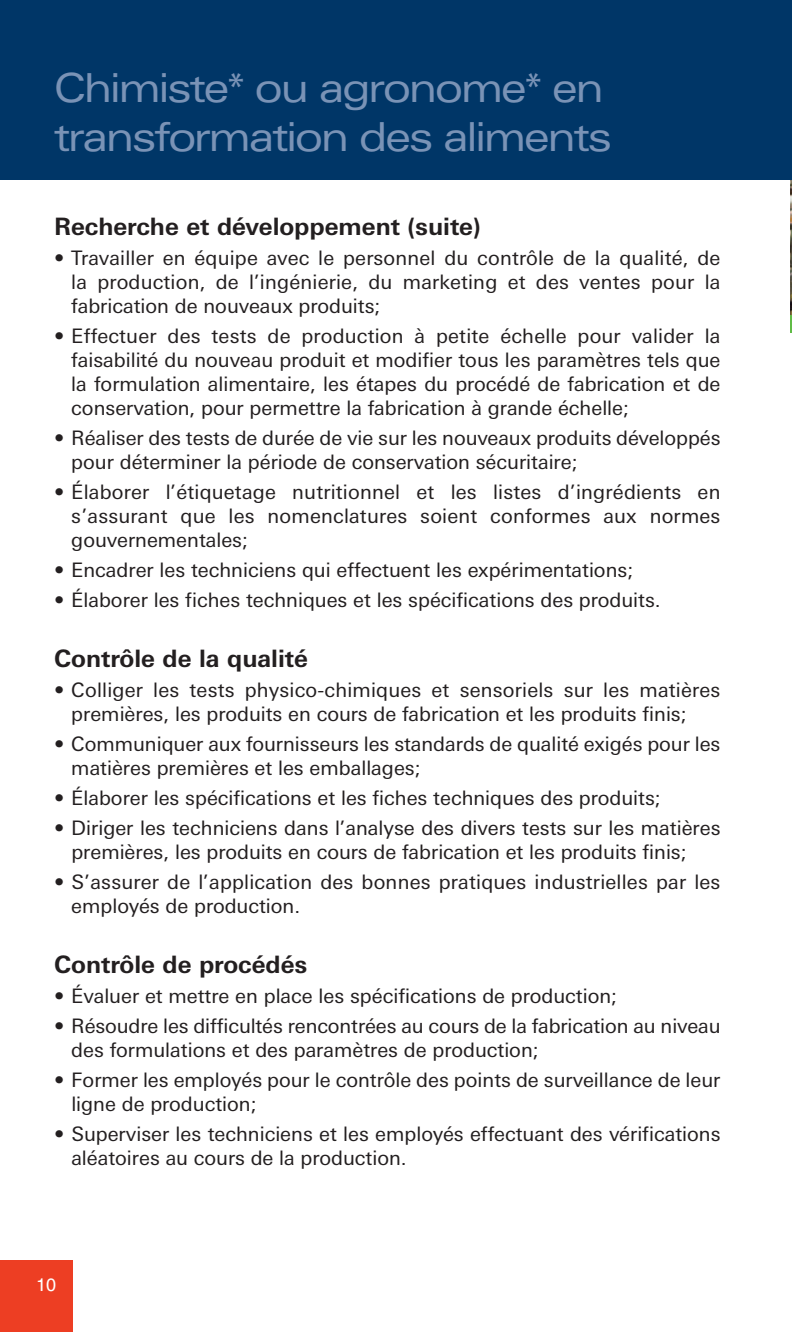
<style>
.page{position:relative;width:792px;height:1332px;background:#fff}
.page>*{position:absolute;margin:0;border:0;box-sizing:border-box;transform-origin:0 0}
.t1{font:40px/49px "Linotype Univers Extd";letter-spacing:-.05em;color:#7a93b6;scale:.95 1}
.t2{font:700 24px "Linotype Univers Basic";color:#231f20}
.t3{font:20px/24px "Linotype Univers Basic";color:#231f20}
.t4{font:18px "Helvetica";color:#fff}
</style>
<div class="page">
<img style="left:790px;top:180px;width:1px;height:135px">
<svg style="left:790px;top:315px;width:1px;height:18px"></svg>
<div style="left:0;top:1260px;width:72px;height:72px;background:#ed3e23"></div>
<div style="left:0;top:0;width:791px;height:180px;background:#003667"></div>
<h1 class="t1" style="left:54px;top:67px;width:588px">Chimiste* ou agronome* en transformation des aliments</h1>
<p class="t2" style="left:54px;top:218px;width:428px">Recherche et développement (suite)</p>
<p class="t3" style="left:71px;top:248px;width:650px;text-align:justify;text-indent:-17px">• Travailler en équipe avec le personnel du contrôle de la qualité, de la production, de l’ingénierie, du marketing et des ventes pour la fabrication de nouveaux produits;</p>
<p class="t3" style="left:71px;top:326px;width:650px;text-align:justify;text-indent:-17px">• Effectuer des tests de production à petite échelle pour valider la faisabilité du nouveau produit et modifier tous les paramètres tels que la formulation alimentaire, les étapes du procédé de fabrication et de conservation, pour permettre la fabrication à grande échelle;</p>
<p class="t3" style="left:71px;top:428px;width:650px;text-indent:-17px">• Réaliser des tests de durée de vie sur les nouveaux produits développés pour déterminer la période de conservation sécuritaire;</p>
<p class="t3" style="left:71px;top:482px;width:650px;text-align:justify;text-indent:-17px">• Élaborer l’étiquetage nutritionnel et les listes d’ingrédients en s’assurant que les nomenclatures soient conformes aux normes gouvernementales;</p>
<p class="t3" style="left:54px;top:560px;width:580px">• Encadrer les techniciens qui effectuent les expérimentations;</p>
<p class="t3" style="left:54px;top:590px;width:608px">• Élaborer les fiches techniques et les spécifications des produits.</p>
<p class="t2" style="left:54px;top:650px;width:255px">Contrôle de la qualité</p>
<p class="t3" style="left:71px;top:680px;width:650px;text-indent:-17px">• Colliger les tests physico-chimiques et sensoriels sur les matières premières, les produits en cours de fabrication et les produits finis;</p>
<p class="t3" style="left:71px;top:734px;width:650px;text-indent:-17px">• Communiquer aux fournisseurs les standards de qualité exigés pour les matières premières et les emballages;</p>
<p class="t3" style="left:54px;top:788px;width:608px">• Élaborer les spécifications et les fiches techniques des produits;</p>
<p class="t3" style="left:71px;top:818px;width:650px;text-indent:-17px">• Diriger les techniciens dans l’analyse des divers tests sur les matières premières, les produits en cours de fabrication et les produits finis;</p>
<p class="t3" style="left:71px;top:872px;width:650px;text-indent:-17px">• S’assurer de l’application des bonnes pratiques industrielles par les employés de production.</p>
<p class="t2" style="left:54px;top:956px;width:255px">Contrôle de procédés</p>
<p class="t3" style="left:54px;top:986px;width:564px">• Évaluer et mettre en place les spécifications de production;</p>
<p class="t3" style="left:71px;top:1016px;width:650px;text-indent:-17px">• Résoudre les difficultés rencontrées au cours de la fabrication au niveau des formulations et des paramètres de production;</p>
<p class="t3" style="left:71px;top:1070px;width:650px;text-indent:-17px">• Former les employés pour le contrôle des points de surveillance de leur ligne de production;</p>
<p class="t3" style="left:71px;top:1124px;width:650px;text-indent:-17px">• Superviser les techniciens et les employés effectuant des vérifications aléatoires au cours de la production.</p>
<p class="t4" style="left:36px;top:1278px;width:21px">10</p>
</div>
